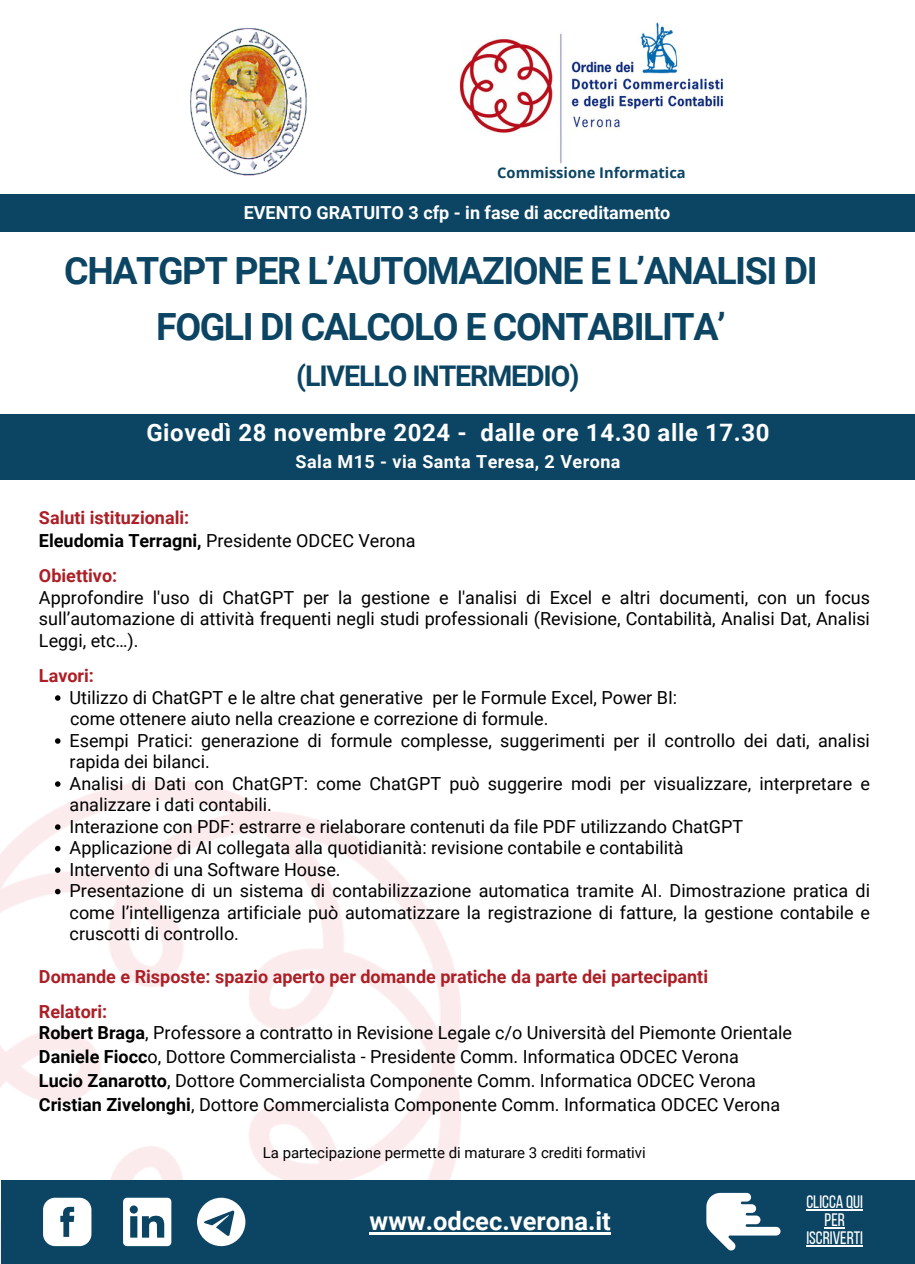
<style>
.page{position:relative;width:915px;height:1264px;background:#fff}
.page>*{position:absolute;margin:0;border:0;box-sizing:border-box;transform-origin:0 0}
.t1{font:700 37.5px/56.2px "Roboto";letter-spacing:-.04em;color:#0c4563;text-align:center}
.t2{font:700 28.5px "Roboto";letter-spacing:-.04em;color:#0c4563}
.t3{font:700 25.5px "Roboto";color:#fff}
.t4{font:700 24px "Roboto";letter-spacing:.025em;color:#fff}
.t5{font:18px/21.5px "Roboto";color:#000}
.t6{font:700 18px "Roboto";color:#ac1f26}
.t7{font:700 18px "Roboto";color:#fff}
.t8{font:700 18px "Roboto";letter-spacing:.025em;color:#fff}
.t9{font:18px/18px "Bebas Neue";color:#fff;text-align:center}
.t10{font:15px "Roboto";color:#000}
.t11{font:700 14.7px "Open Sans";color:#0c4563}
.s1{font-weight:700;color:#ac1f26}
.s2{font-weight:700}
</style>
<div class="page">
<img style="left:0;top:780px;width:461px;height:483px">
<div style="left:1px;top:1180px;width:913px;height:83px;background:#0c4563"></div>
<svg style="left:43px;top:1197px;width:48px;height:49px;background:#d5dfe4"></svg>
<svg style="left:123px;top:1197px;width:48px;height:49px"></svg>
<svg style="left:197px;top:1197px;width:48px;height:49px"></svg>
<svg style="left:706px;top:1192px;width:74px;height:58px"></svg>
<hr style="left:806px;top:1209px;width:57px;height:1px;background:#fff">
<svg style="left:824px;top:1227px;width:21px;height:1px"></svg>
<hr style="left:806px;top:1245px;width:57px;height:1px;background:#fff">
<hr style="left:369px;top:1232px;width:242px;height:2px;background:#fff">
<svg style="left:55px;top:695px;width:5px;height:5px"></svg>
<svg style="left:55px;top:738px;width:5px;height:5px"></svg>
<svg style="left:55px;top:781px;width:5px;height:5px"></svg>
<svg style="left:55px;top:824px;width:5px;height:5px"></svg>
<svg style="left:55px;top:845px;width:5px;height:6px"></svg>
<svg style="left:55px;top:867px;width:5px;height:5px"></svg>
<svg style="left:55px;top:888px;width:5px;height:6px"></svg>
<div style="left:0;top:194px;width:915px;height:37px;background:#0c4563"></div>
<div style="left:0;top:414px;width:914px;height:66px;background:#0c4563"></div>
<img style="left:459px;top:21px;width:264px;height:143px">
<img style="left:190px;top:28px;width:117px;height:148px">
<p class="t11" style="left:497px;top:163px;width:190px">Commissione Informatica</p>
<h5 class="t7" style="left:244px;top:202px;width:428px">EVENTO GRATUITO 3 cfp - in fase di accreditamento</h5>
<p class="t1" style="left:64px;top:243px;width:755px">CHATGPT PER L’AUTOMAZIONE E L’ANALISI DI<br>FOGLI DI CALCOLO E CONTABILITA’</p>
<p class="t2" style="left:296px;top:360px;width:285px">(LIVELLO INTERMEDIO)</p>
<h5 class="t4" style="left:146px;top:419px;width:625px">Giovedì 28 novembre 2024 - dalle ore 14.30 alle 17.30</h5>
<h5 class="t8" style="left:295px;top:452px;width:326px">Sala M15 - via Santa Teresa, 2 Verona</h5>
<h1 class="t5" style="left:39px;top:507px;width:378px;line-height:22.5px"><span class="s1">Saluti istituzionali:<br></span><span class="s2">Eleudomia Terragni,</span> Presidente ODCEC Verona</h1>
<h3 class="t5" style="left:39px;top:565px;width:832px"><span class="s1">Obiettivo:<br></span>Approfondire l'uso di ChatGPT per la gestione e l'analisi di Excel e altri documenti, con un focus sull’automazione di attività frequenti negli studi professionali (Revisione, Contabilità, Analisi Dat, Analisi Leggi, etc…).</h3>
<h2 class="t6" style="left:39px;top:665px;width:57px">Lavori:</h2>
<h5 class="t5" style="left:70px;top:687px;width:609px">Utilizzo di ChatGPT e le altre chat generative per le Formule Excel, Power BI:</h5>
<h5 class="t5" style="left:70px;top:708px;width:480px">come ottenere aiuto nella creazione e correzione di formule.</h5>
<h4 class="t5" style="left:70px;top:730px;width:802px">Esempi Pratici: generazione di formule complesse, suggerimenti per il controllo dei dati, analisi rapida dei bilanci.</h4>
<p class="t5" style="left:70px;top:773px;width:802px">Analisi di Dati con ChatGPT: come ChatGPT può suggerire modi per visualizzare, interpretare e analizzare i dati contabili.</p>
<h5 class="t5" style="left:70px;top:816px;width:675px">Interazione con PDF: estrarre e rielaborare contenuti da file PDF utilizzando ChatGPT</h5>
<p class="t5" style="left:70px;top:837px;width:615px">Applicazione di AI collegata alla quotidianità: revisione contabile e contabilità</p>
<p class="t5" style="left:70px;top:859px;width:272px">Intervento di una Software House.</p>
<p class="t5" style="left:70px;top:880px;width:802px;text-align:justify">Presentazione di un sistema di contabilizzazione automatica tramite AI. Dimostrazione pratica di come l’intelligenza artificiale può automatizzare la registrazione di fatture, la gestione contabile e cruscotti di controllo.</p>
<p class="t6" style="left:39px;top:966px;width:670px">Domande e Risposte: spazio aperto per domande pratiche da parte dei partecipanti</p>
<p class="t6" style="left:39px;top:1001px;width:70px">Relatori:</p>
<p class="t5" style="left:39px;top:1022px;width:754px"><span class="s2">Robert Braga</span>, Professore a contratto in Revisione Legale c/o Università del Piemonte Orientale</p>
<h4 class="t5" style="left:39px;top:1046px;width:701px"><span class="s2">Daniele Fiocc</span>o, Dottore Commercialista - Presidente Comm. Informatica ODCEC Verona</h4>
<p class="t5" style="left:39px;top:1070px;width:718px"><span class="s2">Lucio Zanarotto</span>, Dottore Commercialista Componente Comm. Informatica ODCEC Verona</p>
<h5 class="t5" style="left:39px;top:1094px;width:742px"><span class="s2">Cristian Zivelonghi</span>, Dottore Commercialista Componente Comm. Informatica ODCEC Verona</h5>
<h5 class="t10" style="left:263px;top:1144px;width:384px">La partecipazione permette di maturare 3 crediti formativi</h5>
<h6 class="t3" style="left:369px;top:1206px;width:243px">www.odcec.verona.it</h6>
<p class="t9" style="left:806px;top:1194px;width:58px">CLICCA QUI<br>PER<br>ISCRIVERTI</p>
</div>
